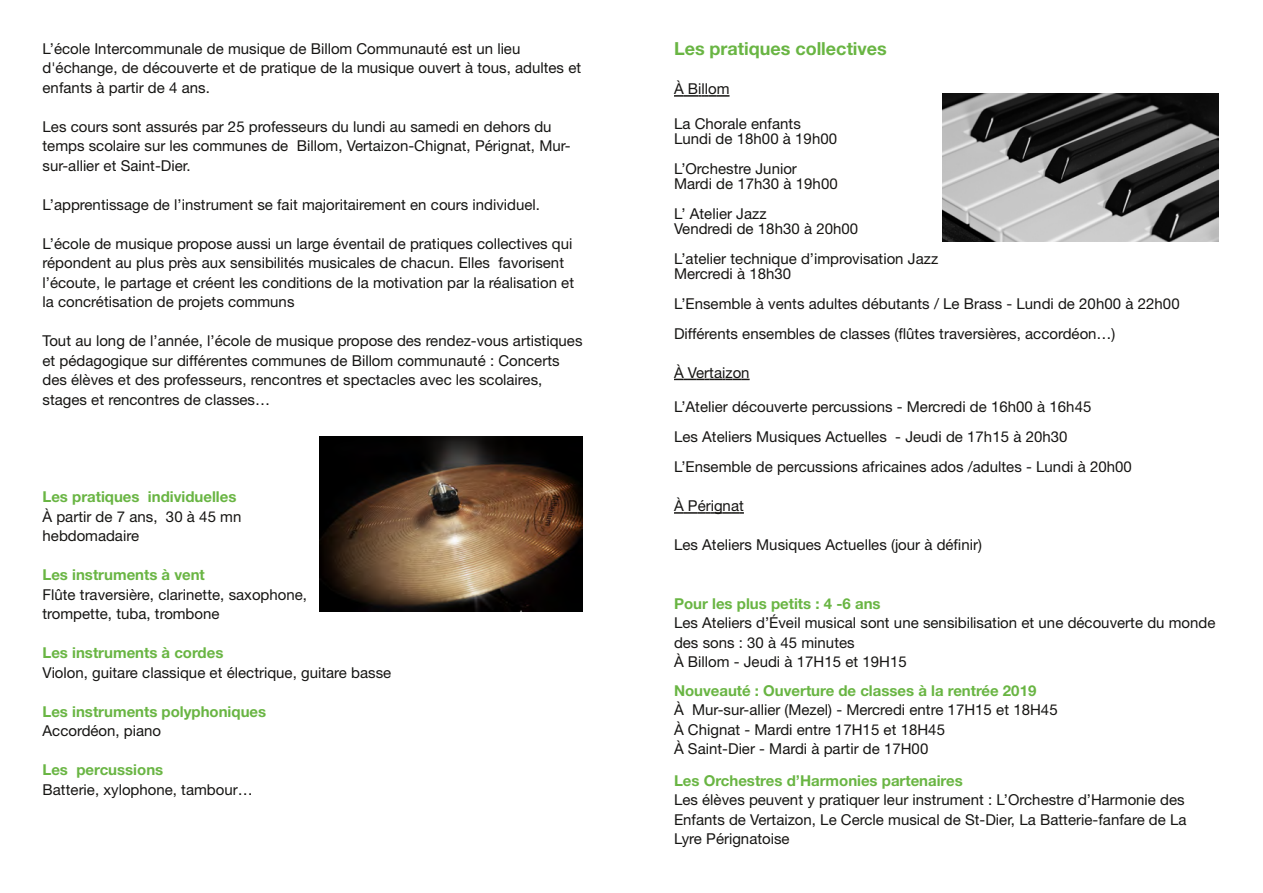
<style>
.page{position:relative;width:1263px;height:893px;background:#fff}
.page>*{position:absolute;margin:0;border:0;box-sizing:border-box;transform-origin:0 0}
.t1{font:700 18px "Helvetica Neue LT Std";color:#69b543}
.t2{font:15px/19.5px "Helvetica Neue LT Std";letter-spacing:.005em;color:#161513}
.t3{font:700 15px "Helvetica Neue LT Std";color:#69b543}
</style>
<div class="page">
<svg style="left:674px;top:95px;width:55px;height:2px"></svg>
<svg style="left:674px;top:379px;width:76px;height:1px"></svg>
<svg style="left:674px;top:512px;width:70px;height:2px"></svg>
<img style="left:942px;top:94px;width:276px;height:148px">
<img style="left:320px;top:437px;width:263px;height:175px">
<p class="t2" style="left:43px;top:41px;width:540px">L’école Intercommunale de musique de Billom Communauté est un lieu d'échange, de découverte et de pratique de la musique ouvert à tous, adultes et enfants à partir de 4 ans.</p>
<p class="t2" style="left:43px;top:119px;width:530px">Les cours sont assurés par 25 professeurs du lundi au samedi en dehors du temps scolaire sur les communes de Billom, Vertaizon-Chignat, Pérignat, Mur&shy;sur-allier et Saint-Dier.</p>
<p class="t2" style="left:43px;top:197px;width:499px">L’apprentissage de l’instrument se fait majoritairement en cours individuel.</p>
<p class="t2" style="left:43px;top:236px;width:533px">L’école de musique propose aussi un large éventail de pratiques collectives qui répondent au plus près aux sensibilités musicales de chacun. Elles favorisent l’écoute, le partage et créent les conditions de la motivation par la réalisation et la concrétisation de projets communs</p>
<p class="t2" style="left:43px;top:333px;width:541px">Tout au long de l’année, l’école de musique propose des rendez-vous artistiques et pédagogique sur différentes communes de Billom communauté : Concerts des élèves et des professeurs, rencontres et spectacles avec les scolaires, stages et rencontres de classes…</p>
<p class="t3" style="left:43px;top:491px;width:195px">Les pratiques individuelles</p>
<p class="t2" style="left:43px;top:509px;width:200px">À partir de 7 ans, 30 à 45 mn hebdomadaire</p>
<p class="t3" style="left:43px;top:569px;width:164px">Les instruments à vent</p>
<p class="t2" style="left:43px;top:587px;width:266px">Flûte traversière, clarinette, saxophone, trompette, tuba, trombone</p>
<p class="t3" style="left:43px;top:647px;width:182px">Les instruments à cordes</p>
<p class="t2" style="left:43px;top:665px;width:350px">Violon, guitare classique et électrique, guitare basse</p>
<p class="t3" style="left:43px;top:706px;width:225px">Les instruments polyphoniques</p>
<p class="t2" style="left:43px;top:723px;width:120px">Accordéon, piano</p>
<p class="t3" style="left:43px;top:764px;width:122px">Les percussions</p>
<p class="t2" style="left:43px;top:782px;width:212px">Batterie, xylophone, tambour…</p>
<p class="t1" style="left:674px;top:43px;width:214px">Les pratiques collectives</p>
<p class="t2" style="left:674px;top:81px;width:57px">À Billom</p>
<p class="t2" style="left:674px;top:118px;width:165px;line-height:15px">La Chorale enfants<br>Lundi de 18h00 à 19h00</p>
<p class="t2" style="left:674px;top:163px;width:165px;line-height:15px">L’Orchestre Junior<br>Mardi de 17h30 à 19h00</p>
<p class="t2" style="left:674px;top:208px;width:186px;line-height:15px">L’ Atelier Jazz<br>Vendredi de 18h30 à 20h00</p>
<p class="t2" style="left:674px;top:253px;width:266px;line-height:15px">L’atelier technique d’improvisation Jazz<br>Mercredi à 18h30</p>
<p class="t2" style="left:674px;top:291px;width:507px;line-height:30px">L’Ensemble à vents adultes débutants / Le Brass - Lundi de 20h00 à 22h00<br>Différents ensembles de classes (flûtes traversières, accordéon…)</p>
<p class="t2" style="left:674px;top:365px;width:77px">À Vertaizon</p>
<p class="t2" style="left:674px;top:394px;width:459px;line-height:30px">L’Atelier découverte percussions - Mercredi de 16h00 à 16h45<br>Les Ateliers Musiques Actuelles - Jeudi de 17h15 à 20h30<br>L’Ensemble de percussions africaines ados /adultes - Lundi à 20h00</p>
<p class="t2" style="left:674px;top:498px;width:71px">À Pérignat</p>
<p class="t2" style="left:674px;top:537px;width:309px">Les Ateliers Musiques Actuelles (jour à définir)</p>
<p class="t3" style="left:674px;top:598px;width:208px">Pour les plus petits : 4 -6 ans</p>
<p class="t2" style="left:674px;top:615px;width:543px">Les Ateliers d’Éveil musical sont une sensibilisation et une découverte du monde des sons : 30 à 45 minutes<br>À Billom - Jeudi à 17H15 et 19H15</p>
<p class="t3" style="left:674px;top:685px;width:364px">Nouveauté : Ouverture de classes à la rentrée 2019</p>
<p class="t2" style="left:674px;top:702px;width:385px">À Mur-sur-allier (Mezel) - Mercredi entre 17H15 et 18H45<br>À Chignat - Mardi entre 17H15 et 18H45<br>À Saint-Dier - Mardi à partir de 17H00</p>
<p class="t3" style="left:674px;top:775px;width:290px">Les Orchestres d’Harmonies partenaires</p>
<p class="t2" style="left:674px;top:792px;width:514px">Les élèves peuvent y pratiquer leur instrument : L’Orchestre d’Harmonie des<br>Enfants de Vertaizon, Le Cercle musical de St-Dier, La Batterie-fanfare de La<br>Lyre Pérignatoise</p>
</div>
